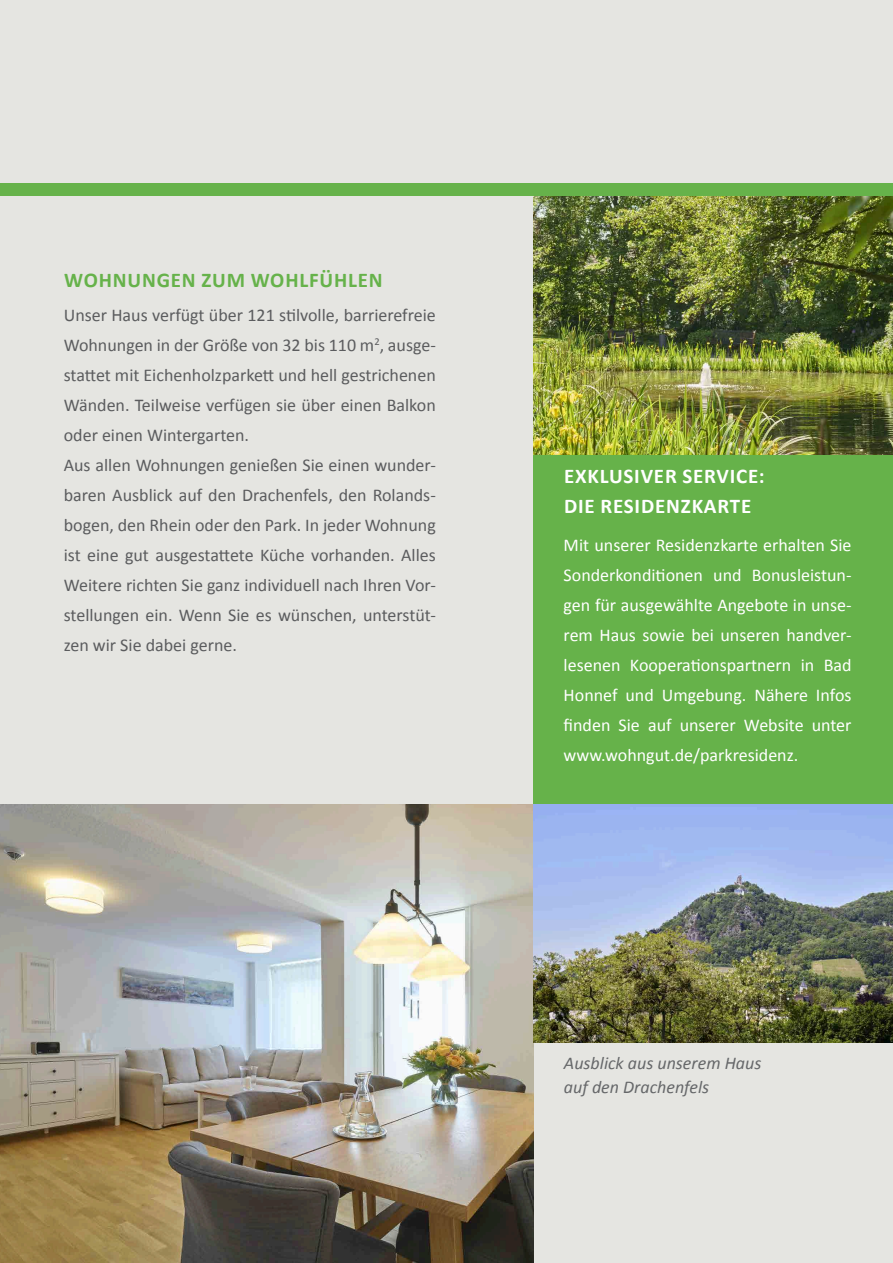
<style>
.page{position:relative;width:893px;height:1263px;background:#e5e5e1}
.page>*{position:absolute;margin:0;border:0;box-sizing:border-box;transform-origin:0 0}
.t1{font:700 21px/30px "Calibri";letter-spacing:.04em;color:#fff}
.t2{font:700 21px "Calibri";letter-spacing:.04em;color:#66b24a}
.t3{font:18px/30px "Calibri";color:#5b5c5e}
.t4{font:18px/30px "Calibri";color:#fff;text-align:justify}
.t5{font:italic 18px/24px "Calibri";color:#656769}
</style>
<div class="page">
<img style="left:0;top:804px;width:534px;height:459px">
<img style="left:0;top:804px;width:1px;height:238px">
<img style="left:534px;top:196px;width:359px;height:259px">
<div style="left:534px;top:455px;width:359px;height:349px;background:#66b24a"></div>
<div style="left:0;top:183px;width:893px;height:13px;background:#66b24a"></div>
<img style="left:534px;top:804px;width:359px;height:238px">
<p class="t2" style="left:64px;top:270px;width:320px">WOHNUNGEN ZUM WOHLFÜHLEN</p>
<p class="t3" style="left:64px;top:300px;width:374px">Unser Haus verfügt über 121 stilvolle, barrierefreie Wohnungen in der Größe von 32 bis 110 m<sup>2</sup>, ausge&shy;stattet mit Eichenholzparkett und hell gestrichenen Wänden. Teilweise verfügen sie über einen Balkon oder einen Wintergarten.<br>Aus allen Wohnungen genießen Sie einen wunder&shy;baren Ausblick auf den Drachenfels, den Rolands&shy;bogen, den Rhein oder den Park. In jeder Wohnung ist eine gut ausgestattete Küche vorhanden. Alles Weitere richten Sie ganz individuell nach Ihren Vor&shy;stellungen ein. Wenn Sie es wünschen, unterstüt&shy;zen wir Sie dabei gerne.</p>
<p class="t1" style="left:564px;top:461px;width:202px">EXKLUSIVER SERVICE:<br>DIE RESIDENZKARTE</p>
<p class="t4" style="left:564px;top:531px;width:289px">Mit unserer Residenzkarte erhalten Sie Sonderkonditionen und Bonusleistun&shy;gen für ausgewählte Angebote in unse&shy;rem Haus sowie bei unseren handver&shy;lesenen Kooperationspartnern in Bad Honnef und Umgebung. Nähere Infos finden Sie auf unserer Website unter www.wohngut.de/parkresidenz.</p>
<p class="t5" style="left:564px;top:1052px;width:199px">Ausblick aus unserem Haus auf den Drachenfels</p>
</div>
